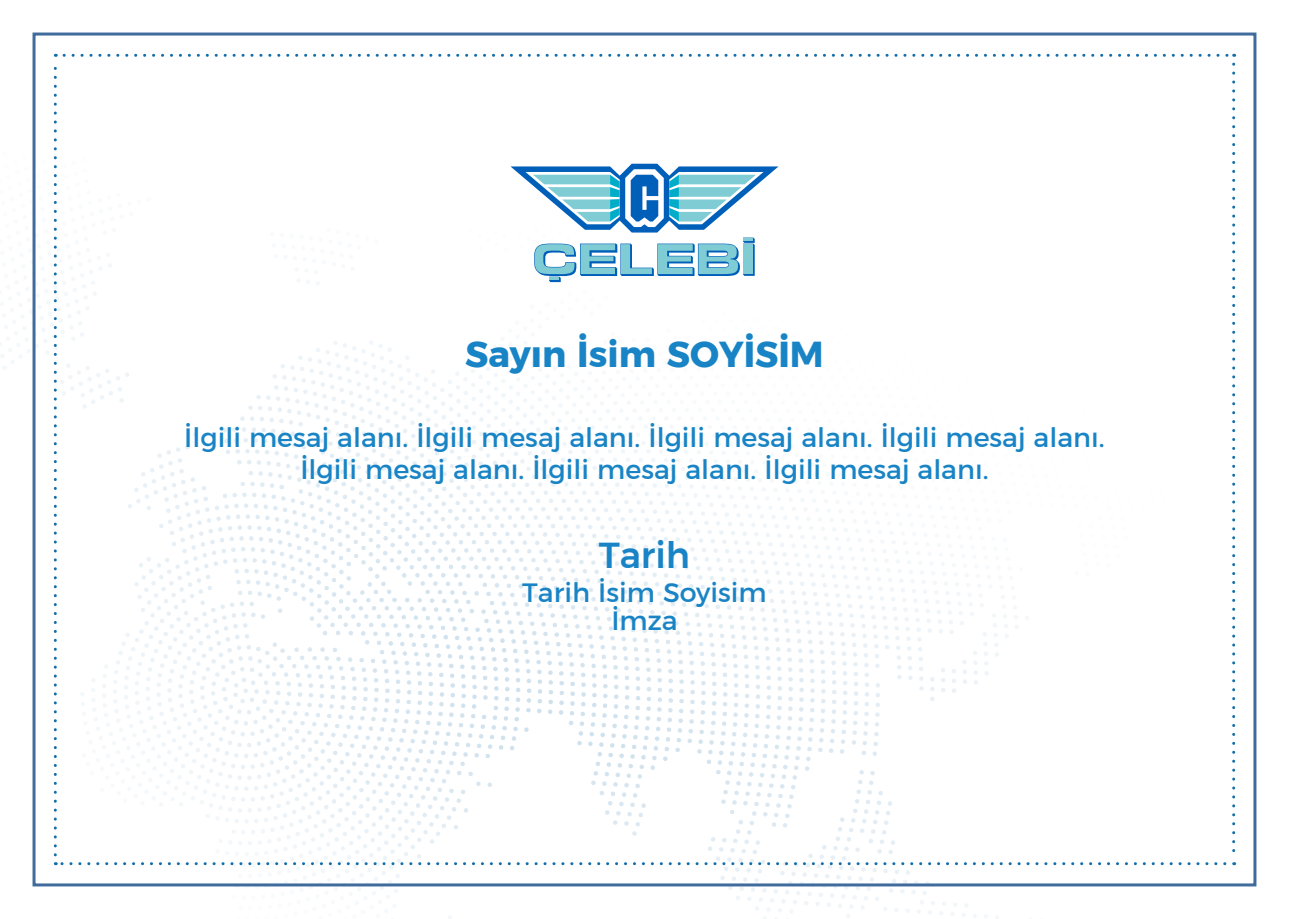
<style>
.page{position:relative;width:1289px;height:919px;background:#fff}
.page>*{position:absolute;margin:0;border:0;box-sizing:border-box;transform-origin:0 0}
.t1{font:700 36px "Montserrat";color:#1984c5}
.t2{font:500 36px "Montserrat";color:#1984c5}
.t3{font:27px/27.8px "Montserrat";color:#1984c5;text-align:center}
</style>
<div class="page">
<img style="left:12px;top:32px;width:1245px;height:886px">
<svg style="left:54px;top:54px;width:3px;height:800px"></svg>
<svg style="left:64px;top:54px;width:1170px;height:3px"></svg>
<svg style="left:1232px;top:64px;width:3px;height:801px"></svg>
<svg style="left:55px;top:862px;width:1169px;height:3px"></svg>
<svg style="left:510px;top:164px;width:268px;height:118px"></svg>
<h1 class="t1" style="left:465px;top:325px;width:360px">Sayın İsim SOYİSİM</h1>
<p class="t3" style="left:184px;top:420px;width:921px;line-height:32.4px">İlgili mesaj alanı. İlgili mesaj alanı. İlgili mesaj alanı. İlgili mesaj alanı.<br>İlgili mesaj alanı. İlgili mesaj alanı. İlgili mesaj alanı.</p>
<h1 class="t2" style="left:599px;top:526px;width:93px">Tarih</h1>
<p class="t3" style="left:522px;top:578px;width:246px">Tarih İsim Soyisim<br>İmza</p>
</div>
